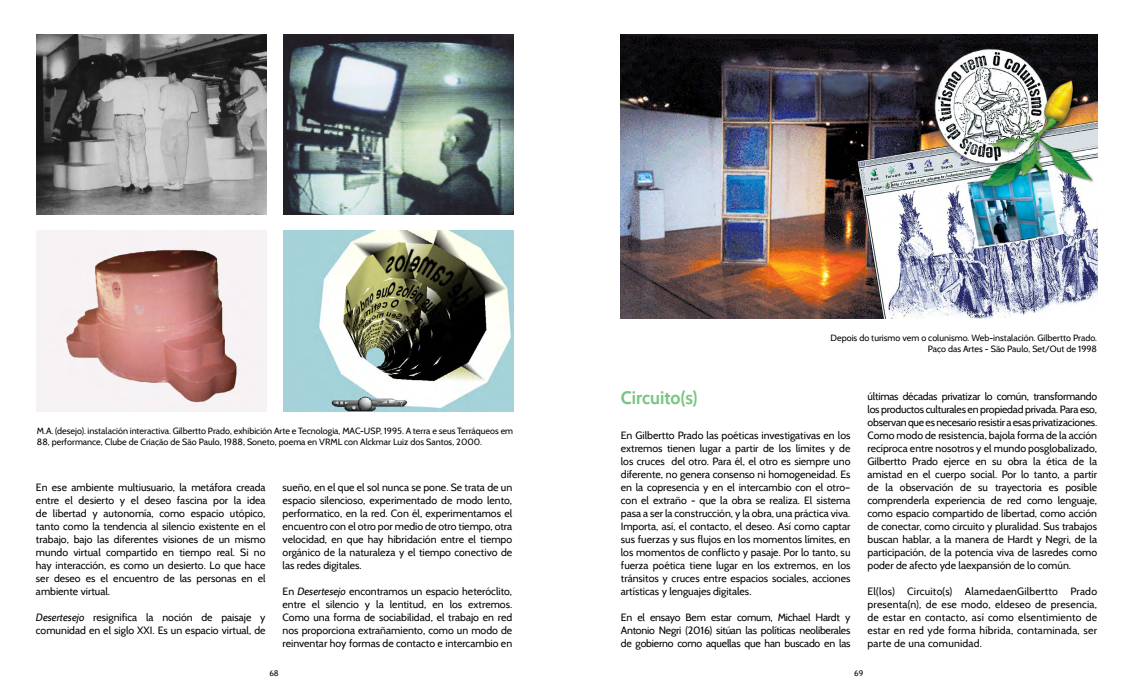
<style>
.page{position:relative;width:1134px;height:695px;background:#fff}
.page>*{position:absolute;margin:0;border:0;box-sizing:border-box;transform-origin:0 0}
.t1{font:700 18px "Cabin";color:#78c582}
.t2{font:10.5px/13px "Cabin";color:#000;text-align:justify}
.t3{font:9px/10.8px "Cabin";color:#000}
.t4{font:8px "Cabin";color:#000}
.s1{font-style:italic}
</style>
<div class="page">
<img style="left:37px;top:34px;width:229px;height:180px">
<img style="left:37px;top:231px;width:229px;height:180px">
<img style="left:283px;top:231px;width:230px;height:180px">
<img style="left:283px;top:34px;width:230px;height:181px">
<img style="left:621px;top:34px;width:476px;height:285px">
<p class="t3" style="left:37px;top:425px;width:478px">M.A. (desejo). instalación interactiva. Gilbertto Prado, exhibición Arte e Tecnologia, MAC-USP, 1995. A terra e seus Terráqueos em<br>88, performance, Clube de Criação de São Paulo, 1988, Soneto, poema en VRML con Alckmar Luiz dos Santos, 2000.</p>
<p class="t2" style="left:36px;top:480px;width:231px">En ese ambiente multiusuario, la metáfora creada entre el desierto y el deseo fascina por la idea de libertad y autonomía, como espacio utópico, tanto como la tendencia al silencio existente en el trabajo, bajo las diferentes visiones de un mismo mundo virtual compartido en tiempo real. Si no hay interacción, es como un desierto. Lo que hace ser deseo es el encuentro de las personas en el ambiente virtual.</p>
<p class="t2" style="left:36px;top:610px;width:231px"><span class="s1">Desertesejo</span> resignifica la noción de paisaje y comunidad en el siglo XXI. Es un espacio virtual, de</p>
<p class="t2" style="left:283px;top:480px;width:231px">sueño, en el que el sol nunca se pone. Se trata de un espacio silencioso, experimentado de modo lento, performatico, en la red. Con él, experimentamos el encuentro con el otro por medio de otro tiempo, otra velocidad, en que hay hibridación entre el tiempo orgánico de la naturaleza y el tiempo conectivo de las redes digitales.</p>
<p class="t2" style="left:283px;top:584px;width:231px">En <span class="s1">Desertesejo</span> encontramos un espacio heteróclito, entre el silencio y la lentitud, en los extremos.<br>Como una forma de sociabilidad, el trabajo en red nos proporciona extrañamiento, como un modo de reinventar hoy formas de contacto e intercambio en</p>
<p class="t3" style="left:831px;top:333px;width:268px;text-align:right">Depois do turismo vem o colunismo. Web-instalación. Gilbertto Prado.<br>Paço das Artes - São Paulo, Set/Out de 1998</p>
<h1 class="t1" style="left:621px;top:387px;width:78px">Circuito(s)</h1>
<p class="t2" style="left:621px;top:428px;width:231px">En Gilbertto Prado las poéticas investigativas en los extremos tienen lugar a partir de los límites y de los cruces del otro. Para él, el otro es siempre uno diferente, no genera consenso ni homogeneidad. Es en la copresencia y en el intercambio con el otro– con el extraño - que la obra se realiza. El sistema pasa a ser la construcción, y la obra, una práctica viva.<br>Importa, así, el contacto, el deseo. Así como captar sus fuerzas y sus flujos en los momentos límites, en los momentos de conflicto y pasaje. Por lo tanto, su fuerza poética tiene lugar en los extremos, en los tránsitos y cruces entre espacios sociales, acciones artísticas y lenguajes digitales.</p>
<p class="t2" style="left:621px;top:610px;width:231px">En el ensayo Bem estar comum, Michael Hardt y Antonio Negri (2016) sitúan las políticas neoliberales de gobierno como aquellas que han buscado en las</p>
<p class="t2" style="left:867px;top:389px;width:231px">últimas décadas privatizar lo común, transformando los productos culturales en propiedad privada. Para eso, observan que es necesario resistir a esas privatizaciones.<br>Como modo de resistencia, bajola forma de la acción recíproca entre nosotros y el mundo posglobalizado, Gilbertto Prado ejerce en su obra la ética de la amistad en el cuerpo social. Por lo tanto, a partir de la observación de su trayectoria es posible comprenderla experiencia de red como lenguaje, como espacio compartido de libertad, como acción de conectar, como circuito y pluralidad. Sus trabajos buscan hablar, a la manera de Hardt y Negri, de la participación, de la potencia viva de lasredes como poder de afecto yde laexpansión de lo común.</p>
<p class="t2" style="left:867px;top:584px;width:231px">El(los) Circuito(s) AlamedaenGilbertto Prado presenta(n), de ese modo, eldeseo de presencia, de estar en contacto, así como elsentimiento de estar en red yde forma híbrida, contaminada, ser parte de una comunidad.</p>
<p class="t4" style="left:269px;top:668px;width:11px">68</p>
<p class="t4" style="left:854px;top:668px;width:11px">69</p>
</div>
